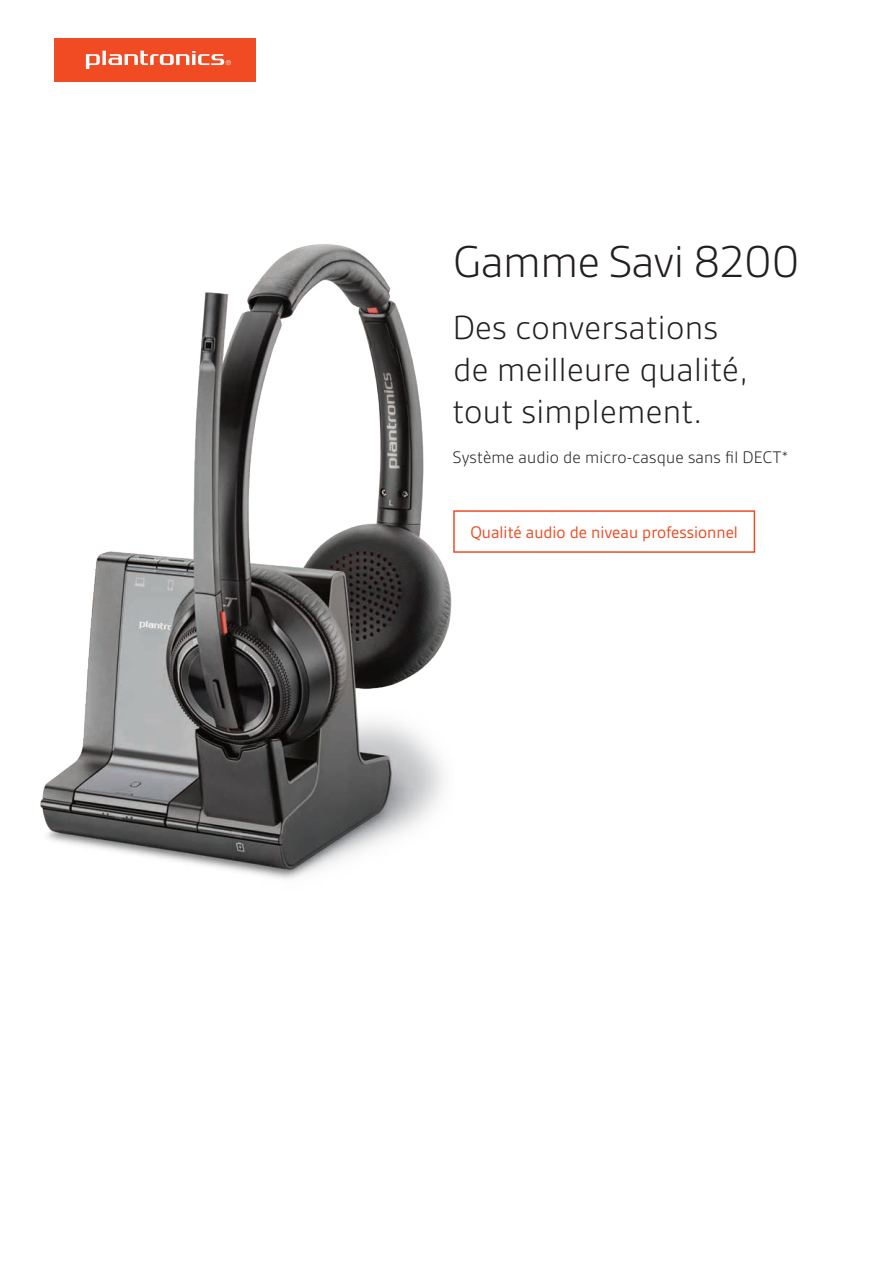
<style>
.page{position:relative;width:893px;height:1263px;background:#fff}
.page>*{position:absolute;margin:0;border:0;box-sizing:border-box;transform-origin:0 0}
.t1{font:300 48px "Gesta";letter-spacing:-.01em;color:#231f20}
.t2{font:300 36px/42px "Gesta";letter-spacing:.01em;color:#231f20}
.t3{font:300 18px "Gesta";letter-spacing:.01em;color:#231f20}
.t4{font:18px "Gesta";color:#f04b23}
</style>
<div class="page">
<div style="left:54px;top:38px;width:202px;height:43px;background:#f04b23"></div>
<svg style="left:86px;top:51px;width:145px;height:18px"></svg>
<img style="left:40px;top:244px;width:412px;height:635px">
<div style="left:453px;top:510px;width:302px;height:43px;border:2px solid #f04b23"></div>
<h1 class="t1" style="left:453px;top:235px;width:348px">Gamme Savi 8200</h1>
<p class="t2" style="left:452px;top:306px;width:297px">Des conversations de meilleure qualité, tout simplement.</p>
<p class="t3" style="left:453px;top:447px;width:337px">Système audio de micro-casque sans fil DECT*</p>
<p class="t4" style="left:470px;top:522px;width:269px">Qualité audio de niveau professionnel</p>
</div>
